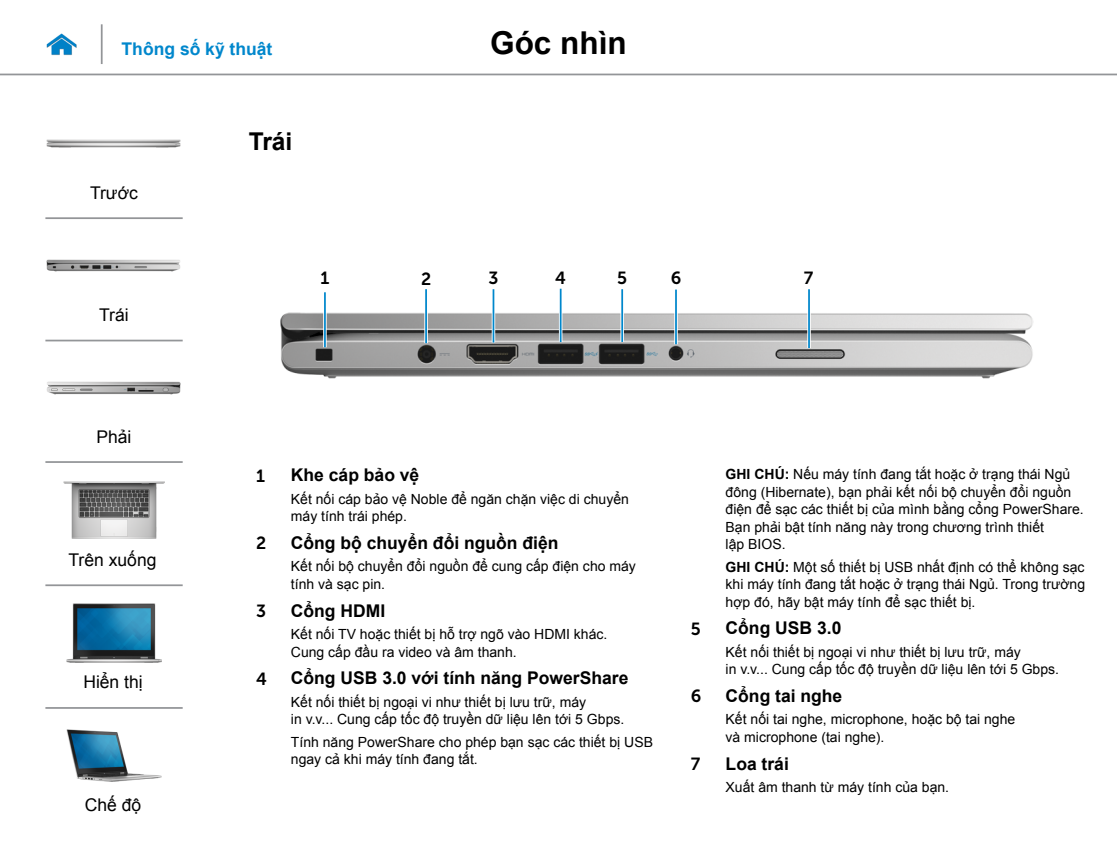
<style>
.page{position:relative;width:1117px;height:844px;background:#fff}
.page>*{position:absolute;margin:0;border:0;box-sizing:border-box;transform-origin:0 0}
.t1{font:700 31.5px "Arial";color:#000}
.Head2{font:700 24.5px "Arial";color:#000}
.Callout_Head{font:700 17.5px "Arial";color:#000}
.t2{font:17.5px "Arial";color:#000}
.t3{font:700 17.5px "Arial";color:#0087cc}
.Callout_Head-2{font:17.5px "Museo Sans For Dell 700";color:#000}
.Callout-L{font:17.5px "Museo Sans For Dell 700";color:#000}
.Callout_description{font:14px/17.5px "Arial";color:#000}
.s1{font-weight:700}
</style>
<div class="page">
<hr style="left:0;top:74px;width:1116px;height:1px;background:#939598">
<img style="left:46px;top:33px;width:31px;height:23px">
<img style="left:280px;top:309px;width:753px;height:70px">
<hr style="left:323px;top:292px;width:3px;height:55px;background:#fff">
<hr style="left:324px;top:292px;width:2px;height:55px;background:#0087cc">
<svg style="left:424px;top:309px;width:4px;height:34px"></svg>
<hr style="left:425px;top:289px;width:2px;height:54px;background:#0087cc">
<svg style="left:491px;top:289px;width:4px;height:53px"></svg>
<hr style="left:492px;top:289px;width:2px;height:53px;background:#0087cc">
<hr style="left:559px;top:288px;width:3px;height:54px;background:#fff">
<hr style="left:559px;top:288px;width:2px;height:54px;background:#0087cc">
<hr style="left:620px;top:289px;width:3px;height:53px;background:#fff">
<hr style="left:621px;top:289px;width:2px;height:53px;background:#0087cc">
<hr style="left:674px;top:289px;width:3px;height:55px;background:#fff">
<hr style="left:675px;top:289px;width:1px;height:55px;background:#0087cc">
<hr style="left:807px;top:289px;width:3px;height:59px;background:#fff">
<hr style="left:808px;top:289px;width:1px;height:59px;background:#0087cc">
<hr style="left:101px;top:24px;width:2px;height:40px;background:#939598">
<img style="left:47px;top:139px;width:134px;height:9px">
<img style="left:47px;top:259px;width:133px;height:13px">
<img style="left:47px;top:381px;width:134px;height:13px">
<img style="left:64px;top:481px;width:100px;height:57px">
<img style="left:66px;top:603px;width:95px;height:59px">
<img style="left:66px;top:729px;width:95px;height:52px">
<hr style="left:45px;top:217px;width:138px;height:2px;background:#939598">
<hr style="left:45px;top:339px;width:138px;height:2px;background:#939598">
<hr style="left:45px;top:461px;width:138px;height:2px;background:#939598">
<hr style="left:45px;top:584px;width:138px;height:2px;background:#939598">
<hr style="left:45px;top:706px;width:138px;height:2px;background:#939598">
<p class="t3" style="left:122px;top:37px;width:152px">Thông số kỹ thuật</p>
<h1 class="t1" style="left:490px;top:22px;width:138px">Góc nhìn</h1>
<p class="t2" style="left:90px;top:181px;width:49px">Trước</p>
<p class="t2" style="left:99px;top:303px;width:31px">Trái</p>
<p class="t2" style="left:96px;top:425px;width:37px">Phải</p>
<p class="t2" style="left:69px;top:548px;width:89px">Trên xuống</p>
<p class="t2" style="left:83px;top:670px;width:61px">Hiển thị</p>
<p class="t2" style="left:85px;top:793px;width:58px">Chế độ</p>
<p class="Head2" style="left:249px;top:125px;width:45px">Trái</p>
<p class="Callout-L" style="left:320px;top:268px;width:10px">1</p>
<p class="Callout-L" style="left:421px;top:269px;width:12px">2</p>
<p class="Callout-L" style="left:488px;top:268px;width:12px">3</p>
<p class="Callout-L" style="left:555px;top:268px;width:12px">4</p>
<p class="Callout-L" style="left:617px;top:268px;width:11px">5</p>
<p class="Callout-L" style="left:670px;top:268px;width:12px">6</p>
<p class="Callout-L" style="left:803px;top:268px;width:11px">7</p>
<p class="Callout_Head-2" style="left:256px;top:466px;width:10px">1</p>
<p class="Callout_Head" style="left:291px;top:463px;width:130px">Khe cáp bảo vệ</p>
<p class="Callout_description" style="left:291px;top:490px;width:339px">Kết nối cáp bảo vệ Noble để ngăn chặn việc di chuyển máy tính trái phép.</p>
<p class="Callout_Head-2" style="left:256px;top:533px;width:12px">2</p>
<p class="Callout_Head" style="left:291px;top:531px;width:269px">Cổng bộ chuyển đổi nguồn điện</p>
<p class="Callout_description" style="left:291px;top:557px;width:346px">Kết nối bộ chuyển đổi nguồn để cung cấp điện cho máy tính và sạc pin.</p>
<p class="Callout_Head-2" style="left:256px;top:601px;width:12px">3</p>
<p class="Callout_Head" style="left:291px;top:598px;width:96px">Cổng HDMI</p>
<p class="Callout_description" style="left:291px;top:625px;width:318px">Kết nối TV hoặc thiết bị hỗ trợ ngõ vào HDMI khác.<br>Cung cấp đầu ra video và âm thanh.</p>
<p class="Callout_Head-2" style="left:256px;top:668px;width:12px">4</p>
<p class="Callout_Head" style="left:291px;top:666px;width:339px">Cổng USB 3.0 với tính năng PowerShare</p>
<p class="Callout_description" style="left:291px;top:693px;width:335px">Kết nối thiết bị ngoại vi như thiết bị lưu trữ, máy<br>in v.v... Cung cấp tốc độ truyền dữ liệu lên tới 5 Gbps.</p>
<p class="Callout_description" style="left:291px;top:733px;width:363px">Tính năng PowerShare cho phép bạn sạc các thiết bị USB ngay cả khi máy tính đang tắt.</p>
<p class="Callout_description" style="left:725px;top:465px;width:359px"><span class="s1">GHI CHÚ:</span> Nếu máy tính đang tắt hoặc ở trạng thái Ngủ đông (Hibernate), bạn phải kết nối bộ chuyển đổi nguồn điện để sạc các thiết bị của mình bằng cổng PowerShare.<br>Bạn phải bật tính năng này trong chương trình thiết<br>lập BIOS.</p>
<p class="Callout_description" style="left:725px;top:558px;width:361px;text-align:justify"><span class="s1">GHI CHÚ:</span> Một số thiết bị USB nhất định có thể không sạc khi máy tính đang tắt hoặc ở trạng thái Ngủ. Trong trường hợp đó, hãy bật máy tính để sạc thiết bị.</p>
<p class="Callout_Head-2" style="left:690px;top:618px;width:11px">5</p>
<p class="Callout_Head" style="left:725px;top:616px;width:117px">Cổng USB 3.0</p>
<p class="Callout_description" style="left:725px;top:643px;width:335px">Kết nối thiết bị ngoại vi như thiết bị lưu trữ, máy<br>in v.v... Cung cấp tốc độ truyền dữ liệu lên tới 5 Gbps.</p>
<p class="Callout_Head-2" style="left:690px;top:686px;width:12px">6</p>
<p class="Callout_Head" style="left:725px;top:684px;width:118px">Cổng tai nghe</p>
<p class="Callout_description" style="left:725px;top:710px;width:291px">Kết nối tai nghe, microphone, hoặc bộ tai nghe và microphone (tai nghe).</p>
<p class="Callout_Head-2" style="left:690px;top:754px;width:11px">7</p>
<p class="Callout_Head" style="left:725px;top:751px;width:65px">Loa trái</p>
<p class="Callout_description" style="left:725px;top:778px;width:225px">Xuất âm thanh từ máy tính của bạn.</p>
</div>
